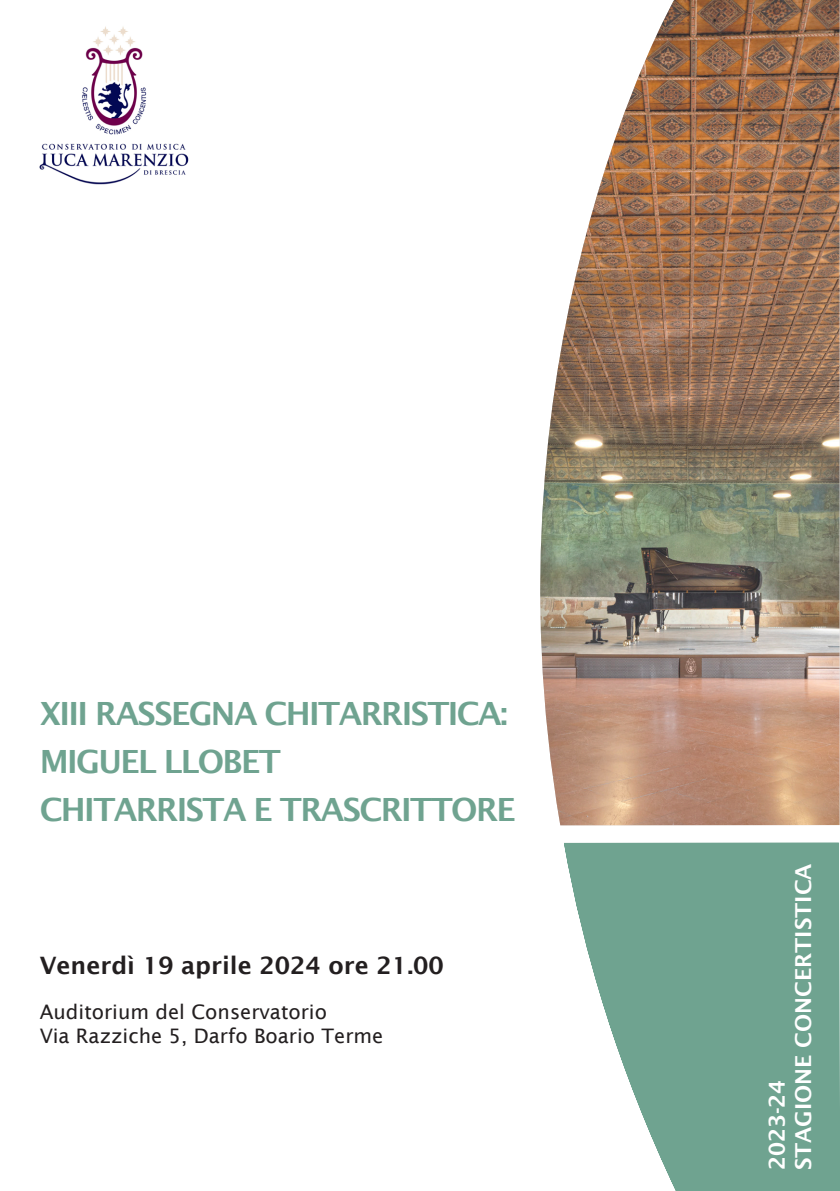
<style>
.page{position:relative;width:840px;height:1191px;background:#fff}
.page>*{position:absolute;margin:0;border:0;box-sizing:border-box;transform-origin:0 0}
.t1{font:600 32px "Lucida Sans";letter-spacing:-.05em;color:#6fa390}
.t2{font:600 24px "Lucida Sans";color:#231f20}
.t3{font:600 22px "Lucida Sans";color:#fff}
.t4{font:20px "Lucida Sans";color:#231f20}
</style>
<div class="page">
<svg style="left:564px;top:842px;width:275px;height:349px;fill:#6fa390"></svg>
<img style="left:39px;top:26px;width:150px;height:159px">
<img style="left:540px;top:0;width:299px;height:825px">
<p class="t1" style="left:40px;top:695px;width:469px">XIII RASSEGNA CHITARRISTICA:</p>
<p class="t1" style="left:40px;top:743px;width:242px">MIGUEL LLOBET</p>
<p class="t1" style="left:40px;top:791px;width:477px">CHITARRISTA E TRASCRITTORE</p>
<p class="t2" style="left:40px;top:952px;width:405px">Venerdì 19 aprile 2024 ore 21.00</p>
<p class="t4" style="left:40px;top:1000px;width:289px">Auditorium del Conservatorio</p>
<p class="t4" style="left:40px;top:1024px;width:345px">Via Razziche 5, Darfo Boario Terme</p>
<p class="t3" style="left:764px;top:1170px;width:92px;rotate:-90deg">2023-24</p>
<p class="t3" style="left:790px;top:1170px;width:308px;rotate:-90deg">STAGIONE CONCERTISTICA</p>
</div>
